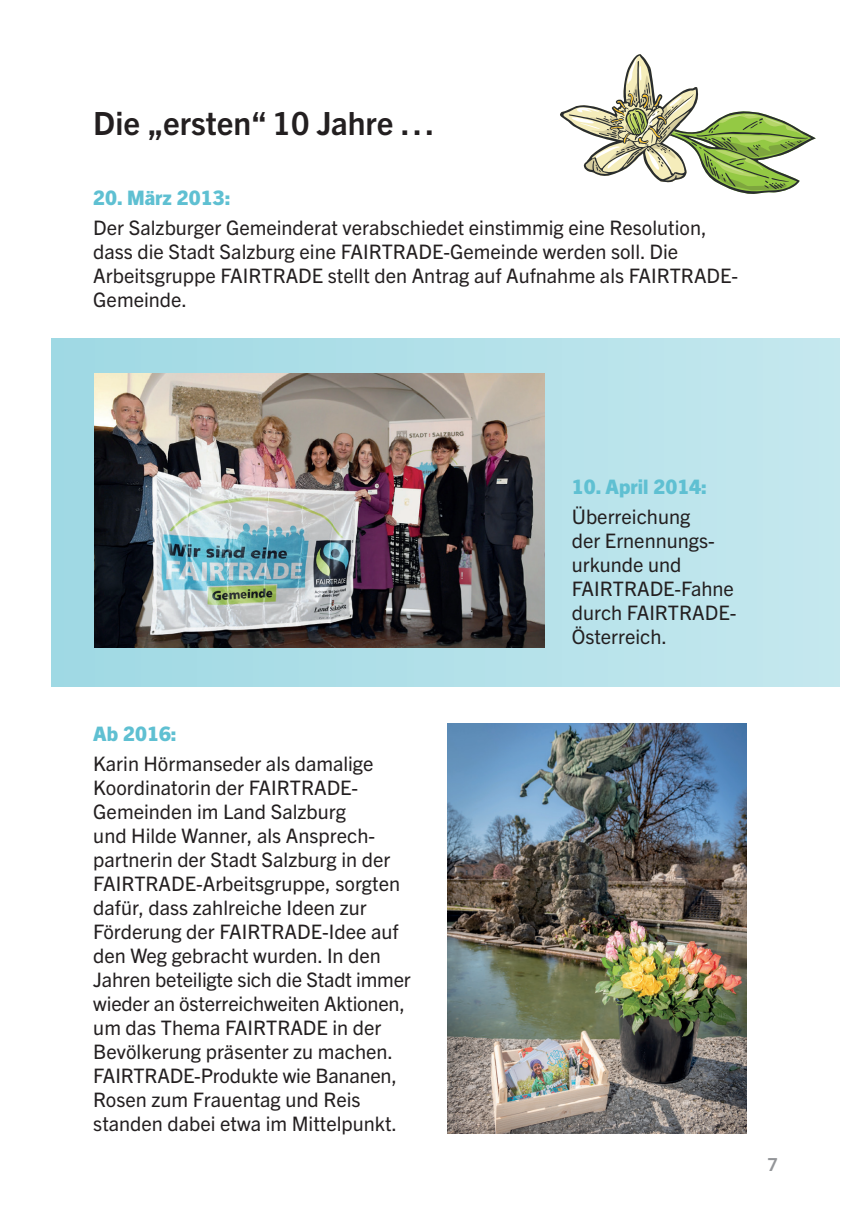
<style>
.page{position:relative;width:857px;height:1225px;background:#fff}
.page>*{position:absolute;margin:0;border:0;box-sizing:border-box;transform-origin:0 0}
.t1{font:700 32px "Trade Gothic Next LT Pro";color:#231f20}
.t2{font:20px/24px "Trade Gothic Next LT Pro";color:#231f20}
.t3{font:800 20px "Trade Gothic Next LT Pro";color:#5fc0d2}
.t4{font:700 18px "Trade Gothic Next LT Pro";color:#939598}
</style>
<div class="page">
<div style="left:51px;top:339px;width:788px;height:348px;background:linear-gradient(to right,#a0d8e2,#c4e7ee)"></div>
<img style="left:94px;top:374px;width:450px;height:274px">
<img style="left:447px;top:723px;width:299px;height:410px">
<svg style="left:560px;top:54px;width:256px;height:140px"></svg>
<h1 class="t1" style="left:93px;top:101px;width:342px">Die „ersten“ 10 Jahre …</h1>
<p class="t3" style="left:93px;top:184px;width:139px">20. März 2013:</p>
<p class="t2" style="left:93px;top:214px;width:646px">Der Salzburger Gemeinderat verabschiedet einstimmig eine Resolution, dass die Stadt Salzburg eine FAIRTRADE-Gemeinde werden soll. Die Arbeitsgruppe FAIRTRADE stellt den Antrag auf Aufnahme als FAIRTRADE-Gemeinde.</p>
<p class="t3" style="left:93px;top:720px;width:85px">Ab 2016:</p>
<p class="t2" style="left:93px;top:750px;width:319px">Karin Hörmanseder als damalige Koordinatorin der FAIRTRADE-Gemeinden im Land Salzburg<br>und Hilde Wanner, als Ansprech&shy;partnerin der Stadt Salzburg in der FAIRTRADE-Arbeitsgruppe, sorgten dafür, dass zahlreiche Ideen zur Förderung der FAIRTRADE-Idee auf den Weg gebracht wurden. In den Jahren beteiligte sich die Stadt immer wieder an österreichweiten Aktionen, um das Thema FAIRTRADE in der Bevölkerung präsenter zu machen.<br>FAIRTRADE-Produkte wie Bananen, Rosen zum Frauentag und Reis standen dabei etwa im Mittelpunkt.</p>
<p class="t3" style="left:571px;top:473px;width:137px">10. April 2014:</p>
<p class="t2" style="left:571px;top:503px;width:166px">Überreichung<br>der Ernennungs&shy;urkunde und<br>FAIRTRADE-Fahne durch FAIRTRADE-<br>Österreich.</p>
<p class="t4" style="left:767px;top:1151px;width:12px">7</p>
</div>
